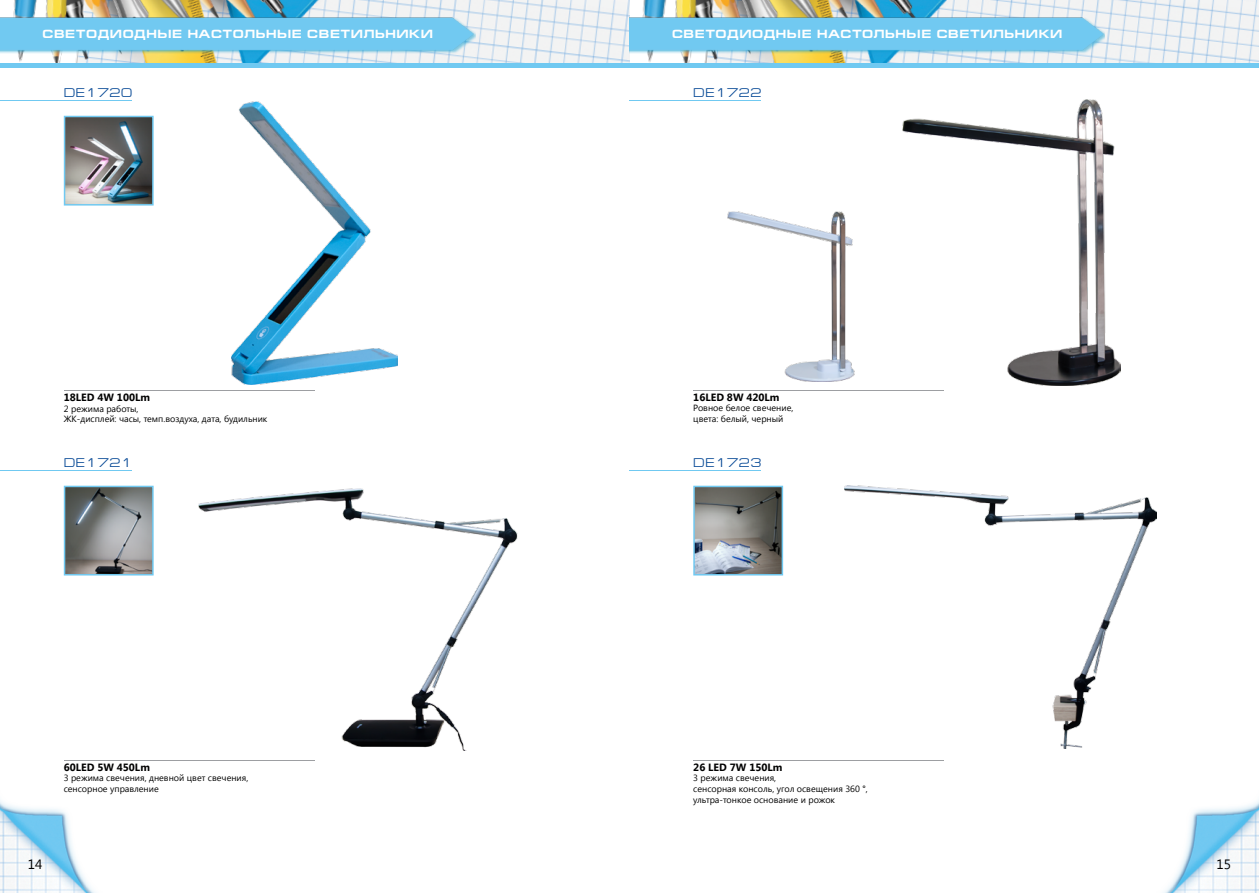
<style>
.page{position:relative;width:1259px;height:893px;background:#fff}
.page>*{position:absolute;margin:0;border:0;box-sizing:border-box;transform-origin:0 0}
.t1{font:13.5px "Segoe UI";color:#000}
.t2{font:12.75px "Europe Ext Normal";letter-spacing:.05em;color:#034694}
.t3{font:700 12px "Europe Ext";letter-spacing:.05em;color:#fff}
.t4{font:700 10.5px "Segoe UI";color:#000}
.t5{font:9px/10.8px "Segoe UI";color:#000}
</style>
<div class="page">
<img style="left:0;top:0;width:1259px;height:64px">
<img style="left:0;top:8px;width:475px;height:53px">
<hr style="left:0;top:64px;width:1259px;height:4px;background:#70c9f1">
<img style="left:0;top:800px;width:95px;height:93px">
<img style="left:1164px;top:800px;width:95px;height:93px">
<hr style="left:629px;top:100px;width:132px;height:1px;background:#70c9f1">
<hr style="left:0;top:100px;width:132px;height:1px;background:#70c9f1">
<hr style="left:64px;top:760px;width:251px;height:1px;background:#9d9fa2">
<hr style="left:693px;top:760px;width:251px;height:1px;background:#9d9fa2">
<hr style="left:64px;top:390px;width:251px;height:1px;background:#9d9fa2">
<hr style="left:693px;top:390px;width:251px;height:1px;background:#9d9fa2">
<hr style="left:629px;top:470px;width:132px;height:1px;background:#70c9f1">
<hr style="left:0;top:470px;width:132px;height:1px;background:#70c9f1">
<img style="left:629px;top:8px;width:475px;height:53px">
<img style="left:844px;top:485px;width:313px;height:263px">
<img style="left:232px;top:101px;width:166px;height:284px">
<img style="left:199px;top:488px;width:319px;height:262px">
<img style="left:728px;top:211px;width:127px;height:171px">
<img style="left:903px;top:100px;width:218px;height:286px">
<img style="left:67px;top:119px;width:84px;height:84px">
<div style="left:64px;top:116px;width:90px;height:90px;border:2px solid #70c9f1"></div>
<img style="left:67px;top:489px;width:84px;height:83px">
<div style="left:64px;top:486px;width:90px;height:89px;border:2px solid #70c9f1"></div>
<img style="left:696px;top:489px;width:84px;height:83px">
<div style="left:693px;top:486px;width:90px;height:89px;border:2px solid #70c9f1"></div>
<h3 class="t3" style="left:43px;top:27px;width:392px">СВЕТОДИОДНЫЕ НАСТОЛЬНЫЕ СВЕТИЛЬНИКИ</h3>
<h3 class="t3" style="left:672px;top:27px;width:392px">СВЕТОДИОДНЫЕ НАСТОЛЬНЫЕ СВЕТИЛЬНИКИ</h3>
<h2 class="t2" style="left:64px;top:86px;width:70px">DE1720</h2>
<h2 class="t2" style="left:693px;top:86px;width:70px">DE1722</h2>
<p class="t4" style="left:64px;top:390px;width:88px">18LED 4W 100Lm</p>
<p class="t5" style="left:64px;top:403px;width:205px">2 режима работы,<br>ЖК-дисплей: часы, темп.воздуха, дата, будильник</p>
<p class="t4" style="left:693px;top:389px;width:88px">16LED 8W 420Lm</p>
<p class="t5" style="left:693px;top:402px;width:101px">Ровное белое свечение, цвета: белый, черный</p>
<h2 class="t2" style="left:64px;top:456px;width:70px">DE1721</h2>
<h2 class="t2" style="left:693px;top:456px;width:70px">DE1723</h2>
<p class="t4" style="left:64px;top:759px;width:88px">60LED 5W 450Lm</p>
<p class="t5" style="left:64px;top:772px;width:186px">3 режима свечения, дневной цвет свечения, сенсорное управление</p>
<p class="t4" style="left:693px;top:759px;width:91px">26 LED 7W 150Lm</p>
<p class="t5" style="left:693px;top:772px;width:176px">3 режима свечения,<br>сенсорная консоль, угол освещения 360 °, ультра-тонкое основание и рожок</p>
<h1 class="t1" style="left:28px;top:855px;width:16px">14</h1>
<h1 class="t1" style="left:1216px;top:855px;width:16px">15</h1>
</div>
